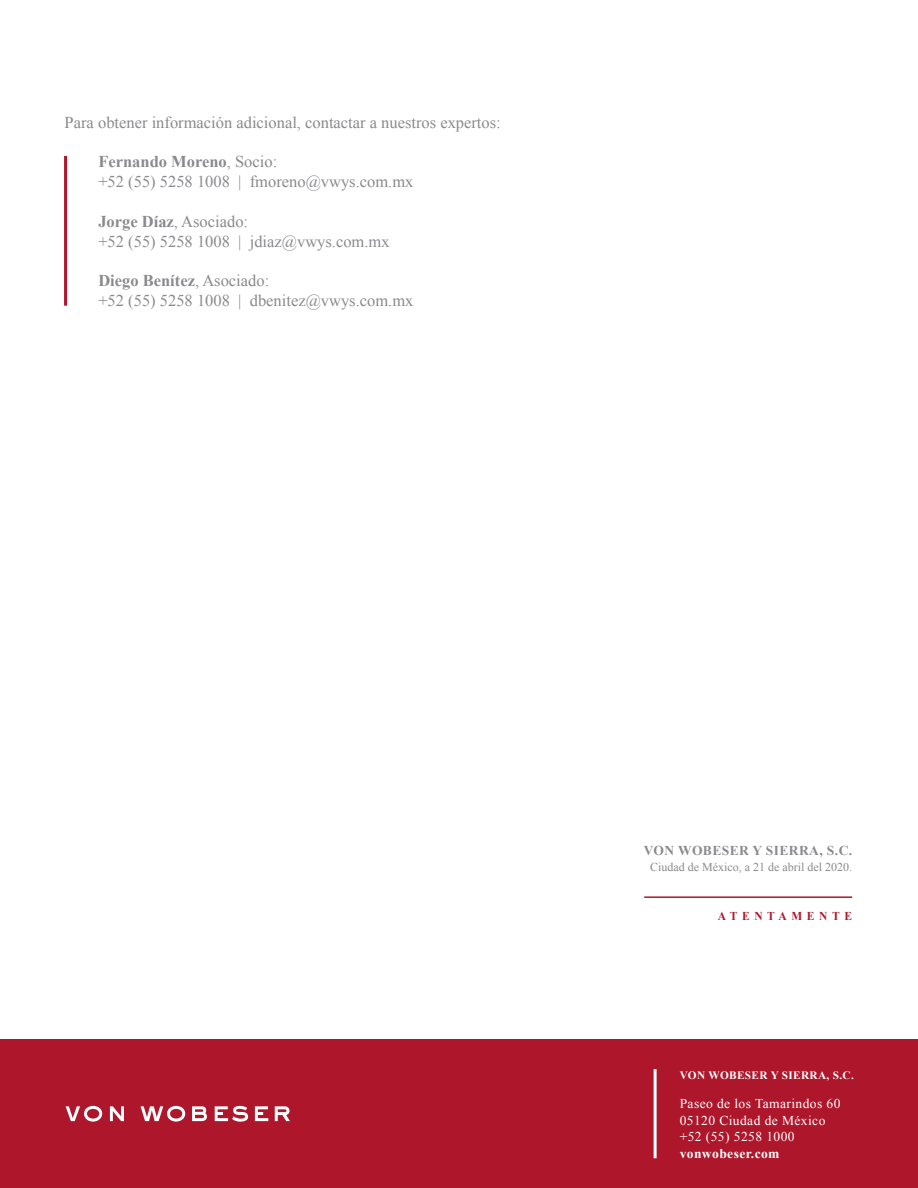
<style>
.page{position:relative;width:918px;height:1188px;background:#fff}
.page>*{position:absolute;margin:0;border:0;box-sizing:border-box;transform-origin:0 0}
.t1{font:16.5px/19.8px "Times New Roman";color:#8a8a8e}
.t2{font:13.5px/16.5px "Times New Roman";letter-spacing:.03em;color:#fff}
.t3{font:700 13.5px "Times New Roman";letter-spacing:.03em;color:#8a8a8e}
.t4{font:700 13.5px "Times New Roman";letter-spacing:.03em;color:#fff}
.t5{font:12px "Times New Roman";color:#8a8a8e}
.t6{font:700 12px "Times New Roman";letter-spacing:.4em;color:#ae172b;scale:.96 1}
.t7{font:700 11.25px "Times New Roman";letter-spacing:.03em;color:#fff}
.s1{font-weight:700}
</style>
<div class="page">
<div style="left:0;top:1040px;width:918px;height:148px;background:#ae172b"></div>
<hr style="left:654px;top:1069px;width:3px;height:89px;background:#fff">
<svg style="left:66px;top:1106px;width:36px;height:16px"></svg>
<svg style="left:110px;top:1106px;width:14px;height:15px"></svg>
<svg style="left:141px;top:1106px;width:44px;height:16px"></svg>
<svg style="left:192px;top:1106px;width:15px;height:15px"></svg>
<svg style="left:215px;top:1106px;width:33px;height:16px"></svg>
<svg style="left:255px;top:1106px;width:13px;height:15px"></svg>
<svg style="left:275px;top:1106px;width:15px;height:15px"></svg>
<hr style="left:644px;top:896px;width:208px;height:2px;background:#ae172b">
<hr style="left:64px;top:156px;width:3px;height:150px;background:#ae172b">
<p class="t1" style="left:65px;top:113px;width:438px">Para obtener información adicional, contactar a nuestros expertos:</p>
<p class="t1" style="left:98px;top:152px;width:317px"><span class="s1">Fernando Moreno</span>, Socio:<br>+52 (55) 5258 1008 | fmoreno@vwys.com.mx</p>
<p class="t1" style="left:98px;top:211px;width:293px"><span class="s1">Jorge Díaz</span>, Asociado:<br>+52 (55) 5258 1008 | jdiaz@vwys.com.mx</p>
<p class="t1" style="left:98px;top:271px;width:317px"><span class="s1">Diego Benítez</span>, Asociado:<br>+52 (55) 5258 1008 | dbenitez@vwys.com.mx</p>
<p class="t3" style="left:644px;top:841px;width:210px">VON WOBESER Y SIERRA, S.C.</p>
<p class="t5" style="left:650px;top:859px;width:203px">Ciudad de México, a 21 de abril del 2020.</p>
<p class="t6" style="left:718px;top:907px;width:141px">ATENTAMENTE</p>
<p class="t7" style="left:680px;top:1067px;width:176px">VON WOBESER Y SIERRA, S.C.</p>
<p class="t2" style="left:680px;top:1096px;width:162px">Paseo de los Tamarindos 60<br>05120 Ciudad de México +52 (55) 5258 1000</p>
<p class="t4" style="left:680px;top:1144px;width:101px">vonwobeser.com</p>
</div>
